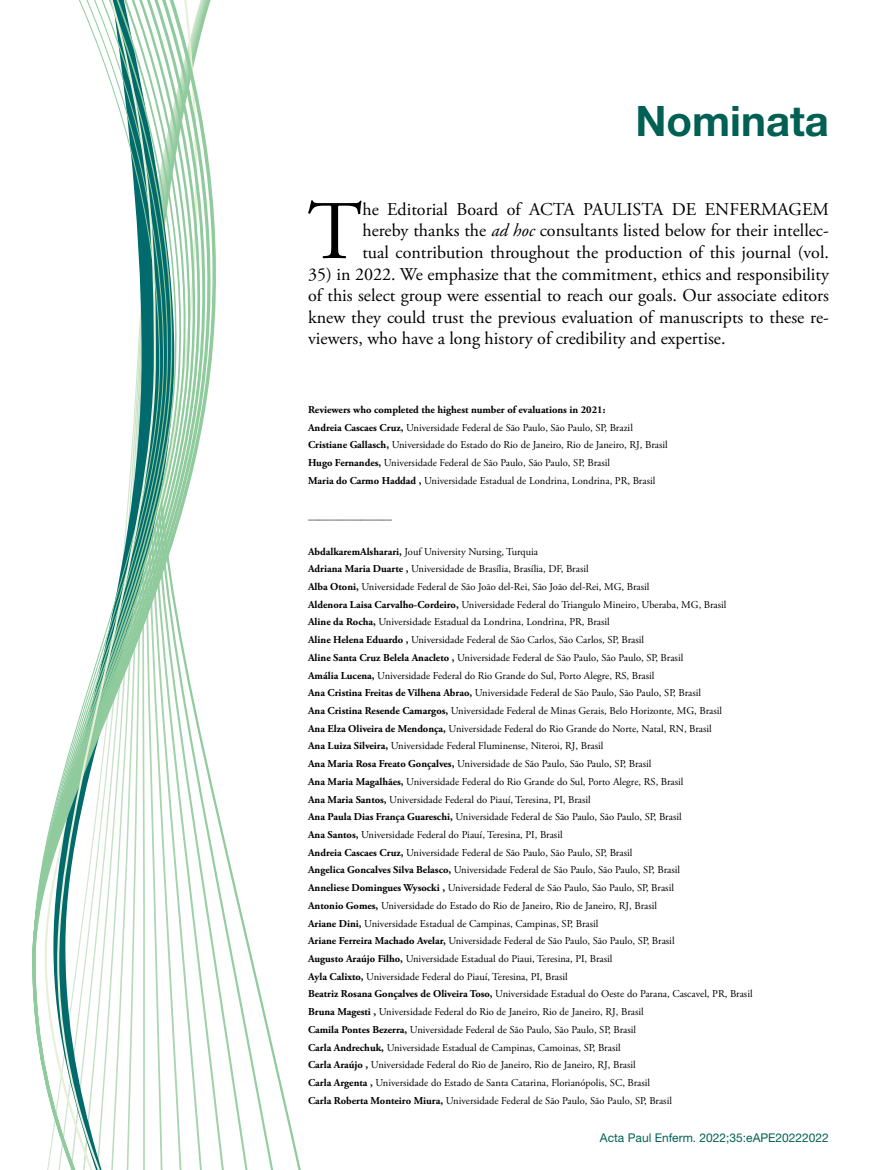
<style>
.page{position:relative;width:893px;height:1170px;background:#fff}
.page>*{position:absolute;margin:0;border:0;box-sizing:border-box;transform-origin:0 0}
.t1{font:83.1px "Adobe Garamond Pro";color:#000}
.t2{font:700 42px "Helvetica Neue LT Std";color:#006053}
.t3{font:18px/21.6px "Adobe Garamond Pro";color:#000;text-align:justify}
.t4{font:12px "Helvetica Neue LT Std";color:#006053}
.t5{font:10.5px/17.7px "Adobe Garamond Pro";color:#000}
.s1{font-style:italic}
.s2{font-weight:700}
</style>
<div class="page">
<svg style="left:225px;top:841px;width:76px;height:328px"></svg>
<svg style="left:32px;top:0;width:193px;height:1169px"></svg>
<svg style="left:56px;top:0;width:101px;height:1169px"></svg>
<h2 class="t2" style="left:635px;top:95px;width:195px">Nominata</h2>
<h1 class="t1" style="left:307px;top:182px;width:56px">T</h1>
<h3 class="t3" style="left:362px;top:199px;width:468px">he Editorial Board of ACTA PAULISTA DE ENFERMAGEM hereby thanks the <span class="s1">ad hoc</span> consultants listed below for their intellec&shy;tual contribution throughout the production of this journal (vol.</h3>
<p class="t3" style="left:308px;top:264px;width:522px">35) in 2022. We emphasize that the commitment, ethics and responsibility of this select group were essential to reach our goals. Our associate editors knew they could trust the previous evaluation of manuscripts to these re&shy;viewers, who have a long history of credibility and expertise.</p>
<p class="t5" style="left:308px;top:401px;width:361px"><span class="s2">Reviewers who completed the highest number of evaluations in 2021:<br>Andreia Cascaes Cruz,</span> Universidade Federal de São Paulo, São Paulo, SP, Brazil <span class="s2">Cristiane Gallasch,</span> Universidade do Estado do Rio de Janeiro, Rio de Janeiro, RJ, Brasil <span class="s2">Hugo Fernandes,</span> Universidade Federal de São Paulo, São Paulo, SP, Brasil<br><span class="s2">Maria do Carmo Haddad ,</span> Universidade Estadual de Londrina, Londrina, PR, Brasil</p>
<p class="t5" style="left:308px;top:507px;width:85px">________________</p>
<p class="t5" style="left:308px;top:542px;width:446px"><span class="s2">AbdalkaremAlsharari,</span> Jouf University Nursing, Turquia<br><span class="s2">Adriana Maria Duarte ,</span> Universidade de Brasília, Brasília, DF, Brasil<br><span class="s2">Alba Otoni,</span> Universidade Federal de São João del-Rei, São João del-Rei, MG, Brasil<br><span class="s2">Aldenora Laisa Carvalho-Cordeiro,</span> Universidade Federal do Triangulo Mineiro, Uberaba, MG, Brasil<br><span class="s2">Aline da Rocha,</span> Universidade Estadual da Londrina, Londrina, PR, Brasil<br><span class="s2">Aline Helena Eduardo ,</span> Universidade Federal de São Carlos, São Carlos, SP, Brasil<br><span class="s2">Aline Santa Cruz Belela Anacleto ,</span> Universidade Federal de São Paulo, São Paulo, SP, Brasil<br><span class="s2">Amália Lucena,</span> Universidade Federal do Rio Grande do Sul, Porto Alegre, RS, Brasil<br><span class="s2">Ana Cristina Freitas de Vilhena Abrao,</span> Universidade Federal de São Paulo, São Paulo, SP, Brasil<br><span class="s2">Ana Cristina Resende Camargos,</span> Universidade Federal de Minas Gerais, Belo Horizonte, MG, Brasil<br><span class="s2">Ana Elza Oliveira de Mendonça,</span> Universidade Federal do Rio Grande do Norte, Natal, RN, Brasil<br><span class="s2">Ana Luiza Silveira,</span> Universidade Federal Fluminense, Niteroi, RJ, Brasil<br><span class="s2">Ana Maria Rosa Freato Gonçalves,</span> Universidade de São Paulo, São Paulo, SP, Brasil<br><span class="s2">Ana Maria Magalhães,</span> Universidade Federal do Rio Grande do Sul, Porto Alegre, RS, Brasil<br><span class="s2">Ana Maria Santos,</span> Universidade Federal do Piauí, Teresina, PI, Brasil<br><span class="s2">Ana Paula Dias França Guareschi,</span> Universidade Federal de São Paulo, São Paulo, SP, Brasil<br><span class="s2">Ana Santos,</span> Universidade Federal do Piauí, Teresina, PI, Brasil<br><span class="s2">Andreia Cascaes Cruz,</span> Universidade Federal de São Paulo, São Paulo, SP, Brasil<br><span class="s2">Angelica Goncalves Silva Belasco,</span> Universidade Federal de São Paulo, São Paulo, SP, Brasil<br><span class="s2">Anneliese Domingues Wysocki ,</span> Universidade Federal de São Paulo, São Paulo, SP, Brasil<br><span class="s2">Antonio Gomes,</span> Universidade do Estado do Rio de Janeiro, Rio de Janeiro, RJ, Brasil<br><span class="s2">Ariane Dini,</span> Universidade Estadual de Campinas, Campinas, SP, Brasil<br><span class="s2">Ariane Ferreira Machado Avelar,</span> Universidade Federal de São Paulo, São Paulo, SP, Brasil<br><span class="s2">Augusto Araújo Filho,</span> Universidade Estadual do Piaui, Teresina, PI, Brasil<br><span class="s2">Ayla Calixto,</span> Universidade Federal do Piauí, Teresina, PI, Brasil<br><span class="s2">Beatriz Rosana Gonçalves de Oliveira Toso,</span> Universidade Estadual do Oeste do Parana, Cascavel, PR, Brasil <span class="s2">Bruna Magesti ,</span> Universidade Federal do Rio de Janeiro, Rio de Janeiro, RJ, Brasil<br><span class="s2">Camila Pontes Bezerra,</span> Universidade Federal de São Paulo, São Paulo, SP, Brasil<br><span class="s2">Carla Andrechuk,</span> Universidade Estadual de Campinas, Camoinas, SP, Brasil<br><span class="s2">Carla Araújo ,</span> Universidade Federal do Rio de Janeiro, Rio de Janeiro, RJ, Brasil<br><span class="s2">Carla Argenta ,</span> Universidade do Estado de Santa Catarina, Florianópolis, SC, Brasil<br><span class="s2">Carla Roberta Monteiro Miura,</span> Universidade Federal de São Paulo, São Paulo, SP, Brasil</p>
<p class="t4" style="left:600px;top:1129px;width:230px">Acta Paul Enferm. 2022;35:eAPE20222022</p>
</div>
